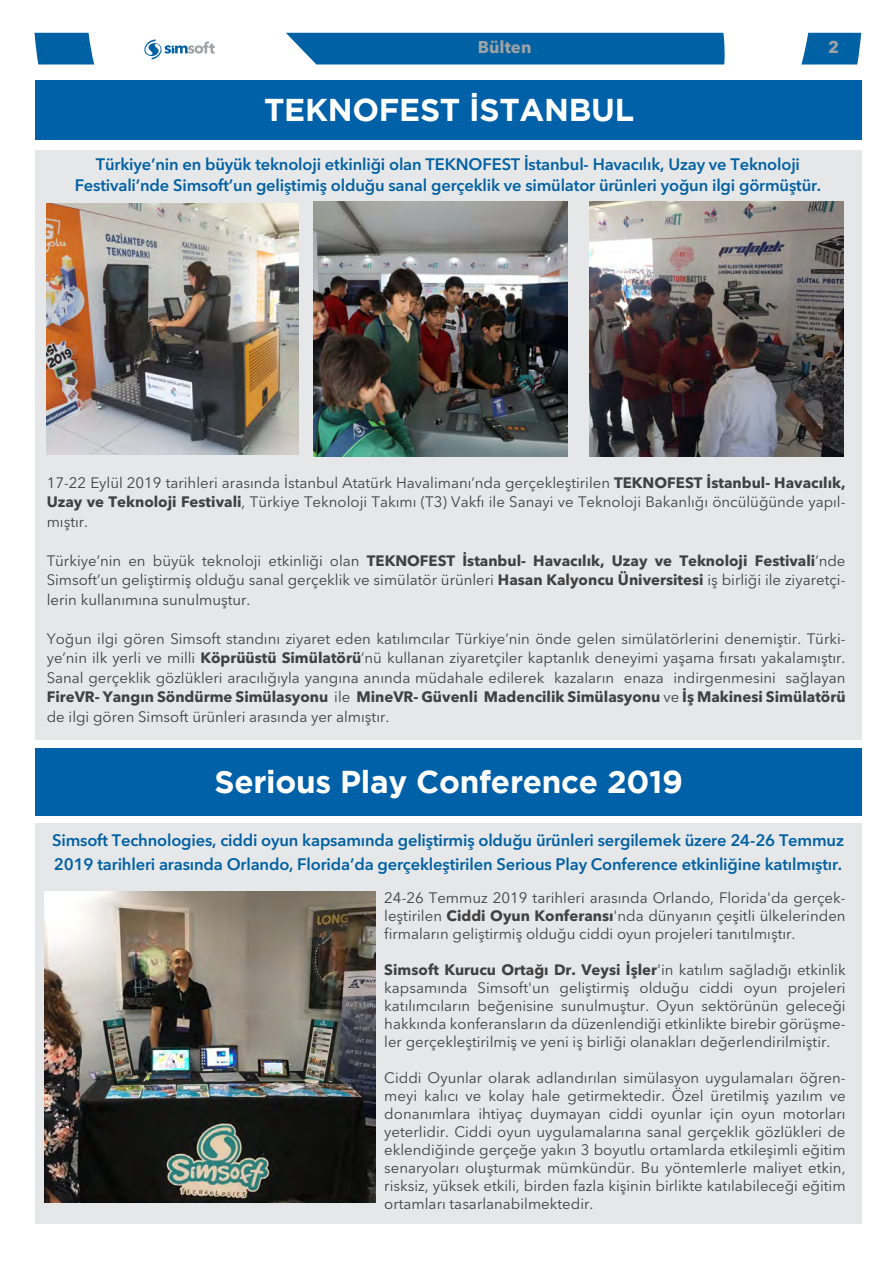
<style>
.page{position:relative;width:893px;height:1263px;background:#fff}
.page>*{position:absolute;margin:0;border:0;box-sizing:border-box;transform-origin:0 0}
.t1{font:700 31.5px "Gotham";letter-spacing:-.01em;color:#fff}
.t2{font:700 16.95px "Avenir Next LT Pro";color:#a0a3a6}
.t3{font:600 16.5px/21px "Avenir Next LT Pro";letter-spacing:-.01em;color:#0061a3;text-align:center}
.t4{font:15px/18px "Avenir Next LT Pro";color:#404041;text-align:justify}
.s1{font-weight:700}
</style>
<div class="page">
<div style="left:36px;top:823px;width:826px;height:400px;background:#e6e7e8"></div>
<img style="left:45px;top:892px;width:330px;height:311px">
<svg style="left:35px;top:33px;width:59px;height:31px;background:#126daa"></svg>
<div style="left:286px;top:33px;width:439px;height:31px;background:#0062a4"></div>
<svg style="left:801px;top:33px;width:60px;height:31px;background:#1870ac"></svg>
<svg style="left:144px;top:40px;width:71px;height:19px"></svg>
<div style="left:36px;top:150px;width:826px;height:590px;background:#e6e7e8"></div>
<div style="left:36px;top:80px;width:826px;height:60px;background:#0060a8"></div>
<img style="left:47px;top:203px;width:251px;height:251px">
<div style="left:36px;top:748px;width:826px;height:68px;background:#0060a8"></div>
<img style="left:314px;top:202px;width:254px;height:254px">
<img style="left:589px;top:202px;width:254px;height:254px">
<p class="t2" style="left:478px;top:37px;width:55px">Bülten</p>
<p class="t2" style="left:828px;top:37px;width:12px">2</p>
<h1 class="t1" style="left:264px;top:92px;width:372px">TEKNOFEST İSTANBUL</h1>
<p class="t3" style="left:75px;top:153px;width:748px">Türkiye’nin en büyük teknoloji etkinliği olan TEKNOFEST İstanbul- Havacılık, Uzay ve Teknoloji<br>Festivali’nde Simsoft’un geliştimiş olduğu sanal gerçeklik ve simülator ürünleri yoğun ilgi görmüştür.</p>
<p class="t4" style="left:47px;top:473px;width:800px;line-height:19.5px">17-22 Eylül 2019 tarihleri arasında İstanbul Atatürk Havalimanı’nda gerçekleştirilen <span class="s1">TEKNOFEST İstanbul- Havacılık, Uzay ve Teknoloji Festivali</span>, Türkiye Teknoloji Takımı (T3) Vakfı ile Sanayi ve Teknoloji Bakanlığı öncülüğünde yapıl&shy;mıştır.</p>
<p class="t4" style="left:47px;top:551px;width:800px;line-height:19.5px">Türkiye’nin en büyük teknoloji etkinliği olan <span class="s1">TEKNOFEST İstanbul- Havacılık, Uzay ve Teknoloji Festivali</span>’nde Simsoft’un geliştirmiş olduğu sanal gerçeklik ve simülatör ürünleri <span class="s1">Hasan Kalyoncu Üniversitesi</span> iş birliği ile ziyaretçi&shy;lerin kullanımına sunulmuştur.</p>
<p class="t4" style="left:47px;top:629px;width:800px;line-height:19.5px">Yoğun ilgi gören Simsoft standını ziyaret eden katılımcılar Türkiye’nin önde gelen simülatörlerini denemiştir. Türki&shy;ye’nin ilk yerli ve milli <span class="s1">Köprüüstü Simülatörü</span>’nü kullanan ziyaretçiler kaptanlık deneyimi yaşama fırsatı yakalamıştır.<br>Sanal gerçeklik gözlükleri aracılığıyla yangına anında müdahale edilerek kazaların enaza indirgenmesini sağlayan <span class="s1">FireVR- Yangın Söndürme Simülasyonu</span> ile <span class="s1">MineVR- Güvenli Madencilik Simülasyonu</span> ve <span class="s1">İş Makinesi Simülatörü </span>de ilgi gören Simsoft ürünleri arasında yer almıştır.</p>
<h1 class="t1" style="left:214px;top:764px;width:470px">Serious Play Conference 2019</h1>
<p class="t3" style="left:52px;top:828px;width:793px;line-height:24px;text-align:left">Simsoft Technologies, ciddi oyun kapsamında geliştirmiş olduğu ürünleri sergilemek üzere 24-26 Temmuz<br>2019 tarihleri arasında Orlando, Florida’da gerçekleştirilen Serious Play Conference etkinliğine katılmıştır.</p>
<p class="t4" style="left:384px;top:889px;width:463px">24-26 Temmuz 2019 tarihleri arasında Orlando, Florida'da gerçek&shy;leştirilen <span class="s1">Ciddi Oyun Konferansı</span>'nda dünyanın çeşitli ülkelerinden firmaların geliştirmiş olduğu ciddi oyun projeleri tanıtılmıştır.</p>
<p class="t4" style="left:384px;top:961px;width:463px"><span class="s1">Simsoft Kurucu Ortağı Dr. Veysi İşler</span>'in katılım sağladığı etkinlik kapsamında Simsoft'un geliştirmiş olduğu ciddi oyun projeleri katılımcıların beğenisine sunulmuştur. Oyun sektörünün geleceği hakkında konferansların da düzenlendiği etkinlikte birebir görüşme&shy;ler gerçekleştirilmiş ve yeni iş birliği olanakları değerlendirilmiştir.</p>
<p class="t4" style="left:384px;top:1069px;width:463px">Ciddi Oyunlar olarak adlandırılan simülasyon uygulamaları öğren&shy;meyi kalıcı ve kolay hale getirmektedir. Özel üretilmiş yazılım ve donanımlara ihtiyaç duymayan ciddi oyunlar için oyun motorları yeterlidir. Ciddi oyun uygulamalarına sanal gerçeklik gözlükleri de eklendiğinde gerçeğe yakın 3 boyutlu ortamlarda etkileşimli eğitim senaryoları oluşturmak mümkündür. Bu yöntemlerle maliyet etkin, risksiz, yüksek etkili, birden fazla kişinin birlikte katılabileceği eğitim ortamları tasarlanabilmektedir.</p>
</div>
